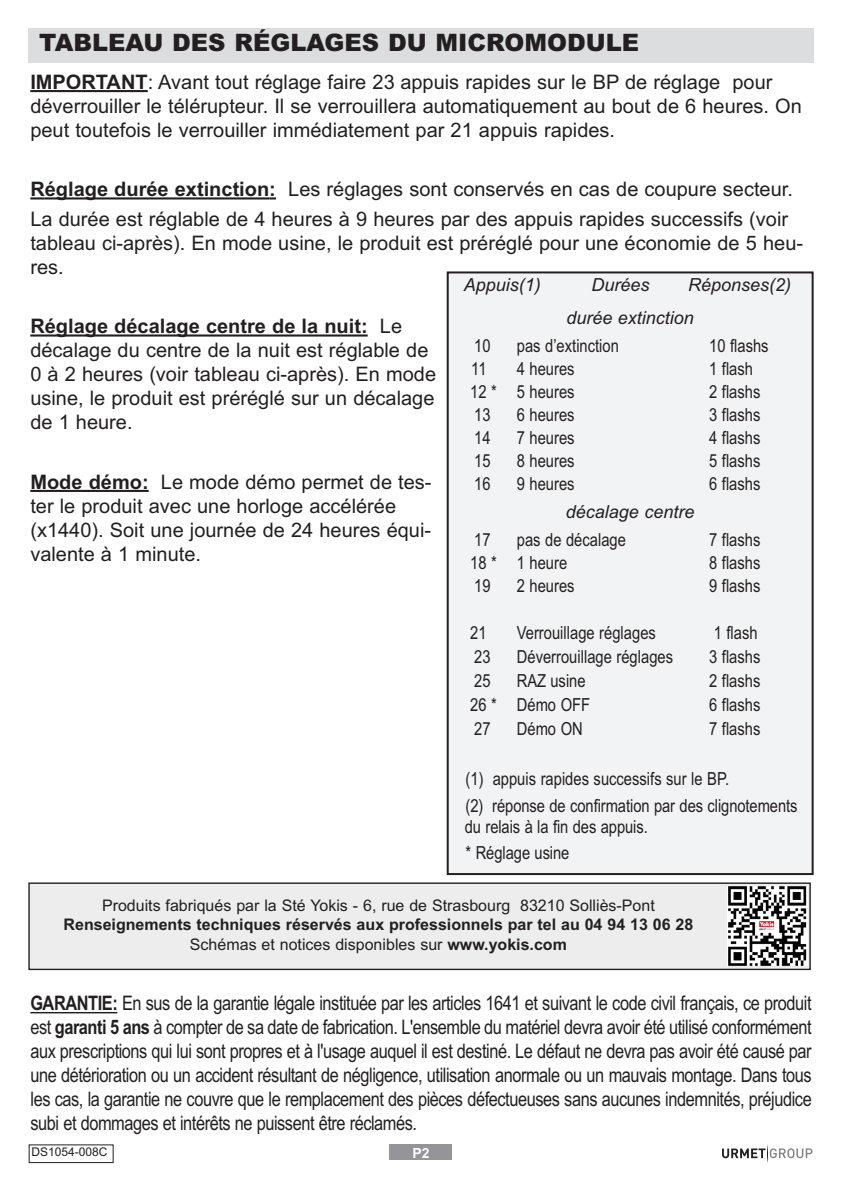
<style>
.page{position:relative;width:842px;height:1191px;background:#fff}
.page>*{position:absolute;margin:0;border:0;box-sizing:border-box;transform-origin:0 0}
.t1{font:900 24px "Arial";color:#231f20}
.t2{font:20px/24px "Arial";color:#231f20}
.t3{font:20px/24px "Arial Narrow";letter-spacing:-.025em;color:#231f20;text-align:justify}
.t4{font:18px/26.2px "Arial Narrow";color:#231f20}
.t5{font:italic 18px/33px "Arial";color:#231f20}
.t6{font:700 16px/19.2px "Arial";color:#231f20;text-align:center}
.t7{font:16px "Arial";color:#231f20}
.t8{font:700 14px "Arial";color:#fff}
.t9{font:12px "Arial";color:#231f20}
.s1{font-weight:700}
.s2{font-weight:400}
</style>
<div class="page">
<div style="left:28px;top:28px;width:786px;height:34px;background:#dcdddf"></div>
<hr style="left:30px;top:1012px;width:87px;height:1px;background:#231f20">
<hr style="left:30px;top:90px;width:118px;height:2px;background:#231f20">
<svg style="left:30px;top:197px;width:15px;height:2px"></svg>
<hr style="left:45px;top:197px;width:224px;height:2px;background:#231f20">
<svg style="left:269px;top:197px;width:7px;height:2px"></svg>
<hr style="left:30px;top:334px;width:338px;height:2px;background:#231f20">
<hr style="left:30px;top:490px;width:119px;height:2px;background:#231f20">
<div style="left:448px;top:272px;width:365px;height:602px;background:#f2f3f4"></div>
<div style="left:447px;top:271px;width:367px;height:604px;border:2px solid #231f20"></div>
<svg style="left:722px;top:1148px;width:90px;height:10px"></svg>
<div style="left:390px;top:1144px;width:62px;height:15px;background:#939598"></div>
<div style="left:29px;top:883px;width:781px;height:86px;background:#ededee"></div>
<div style="left:28px;top:882px;width:783px;height:88px;border:1px solid #231f20"></div>
<img style="left:728px;top:886px;width:79px;height:80px">
<p class="t1" style="left:39px;top:29px;width:601px">TABLEAU DES RÉGLAGES DU MICROMODULE</p>
<p class="t2" style="left:30px;top:70px;width:773px"><span class="s1">IMPORTANT</span>: Avant tout réglage faire 23 appuis rapides sur le BP de réglage pour déverrouiller le télérupteur. Il se verrouillera automatiquement au bout de 6 heures. On peut toutefois le verrouiller immédiatement par 21 appuis rapides.</p>
<p class="t2" style="left:30px;top:174px;width:764px;line-height:29.6px"><span class="s1">Réglage durée extinction:</span> Les réglages sont conservés en cas de coupure secteur.<br>La durée est réglable de 4 heures à 9 heures par des appuis rapides successifs (voir</p>
<p class="t2" style="left:30px;top:231px;width:774px">tableau ci-après). En mode usine, le produit est préréglé pour une économie de 5 heu&shy;res.</p>
<p class="t2" style="left:30px;top:314px;width:407px"><span class="s1">Réglage décalage centre de la nuit:</span> Le décalage du centre de la nuit est réglable de 0 à 2 heures (voir tableau ci-après). En mode usine, le produit est préréglé sur un décalage de 1 heure.</p>
<p class="t2" style="left:30px;top:470px;width:403px"><span class="s1">Mode démo:</span> Le mode démo permet de tes&shy;ter le produit avec une horloge accélérée (x1440). Soit une journée de 24 heures équi&shy;valente à 1 minute.</p>
<p class="t5" style="left:464px;top:268px;width:79px">Appuis(1)</p>
<p class="t5" style="left:591px;top:268px;width:60px">Durées</p>
<p class="t5" style="left:566px;top:268px;width:226px;text-indent:122px">Réponses(2) durée extinction</p>
<p class="t4" style="left:474px;top:333px;width:18px">10</p>
<p class="t4" style="left:517px;top:333px;width:104px">pas d’extinction</p>
<p class="t4" style="left:709px;top:333px;width:61px">10 flashs</p>
<p class="t4" style="left:471px;top:356px;width:17px">11</p>
<p class="t4" style="left:517px;top:356px;width:59px">4 heures</p>
<p class="t4" style="left:709px;top:356px;width:45px">1 flash</p>
<p class="t4" style="left:470px;top:379px;width:106px">12 * 5 heures</p>
<p class="t4" style="left:709px;top:379px;width:53px">2 flashs</p>
<p class="t4" style="left:474px;top:402px;width:18px">13</p>
<p class="t4" style="left:517px;top:402px;width:59px">6 heures</p>
<p class="t4" style="left:709px;top:402px;width:53px">3 flashs</p>
<p class="t4" style="left:474px;top:425px;width:18px">14</p>
<p class="t4" style="left:517px;top:425px;width:59px">7 heures</p>
<p class="t4" style="left:709px;top:425px;width:53px">4 flashs</p>
<p class="t4" style="left:474px;top:448px;width:18px">15</p>
<p class="t4" style="left:517px;top:448px;width:59px">8 heures</p>
<p class="t4" style="left:709px;top:448px;width:53px">5 flashs</p>
<p class="t4" style="left:474px;top:471px;width:18px">16</p>
<p class="t4" style="left:517px;top:471px;width:59px">9 heures</p>
<p class="t4" style="left:709px;top:471px;width:53px">6 flashs</p>
<p class="t5" style="left:566px;top:495px;width:130px">décalage centre</p>
<p class="t4" style="left:474px;top:527px;width:18px">17</p>
<p class="t4" style="left:517px;top:527px;width:111px">pas de décalage</p>
<p class="t4" style="left:709px;top:527px;width:53px">7 flashs</p>
<p class="t4" style="left:470px;top:550px;width:99px">18 * 1 heure</p>
<p class="t4" style="left:709px;top:550px;width:53px">8 flashs</p>
<p class="t4" style="left:474px;top:573px;width:18px">19</p>
<p class="t4" style="left:517px;top:573px;width:59px">2 heures</p>
<p class="t4" style="left:709px;top:573px;width:53px">9 flashs</p>
<p class="t4" style="left:470px;top:620px;width:18px">21</p>
<p class="t4" style="left:517px;top:620px;width:141px">Verrouillage réglages</p>
<p class="t4" style="left:714px;top:620px;width:45px">1 flash</p>
<p class="t4" style="left:474px;top:644px;width:18px">23</p>
<p class="t4" style="left:517px;top:644px;width:158px">Déverrouillage réglages</p>
<p class="t4" style="left:709px;top:644px;width:53px">3 flashs</p>
<p class="t4" style="left:474px;top:668px;width:18px">25</p>
<p class="t4" style="left:517px;top:668px;width:70px">RAZ usine</p>
<p class="t4" style="left:709px;top:668px;width:53px">2 flashs</p>
<p class="t4" style="left:470px;top:692px;width:122px">26 * Démo OFF</p>
<p class="t4" style="left:709px;top:692px;width:53px">6 flashs</p>
<p class="t4" style="left:474px;top:716px;width:18px">27</p>
<p class="t4" style="left:517px;top:716px;width:68px">Démo ON</p>
<p class="t4" style="left:709px;top:716px;width:53px">7 flashs</p>
<p class="t4" style="left:466px;top:766px;width:333px">(1) appuis rapides successifs sur le BP.<br>(2) réponse de confirmation par des clignotements</p>
<p class="t4" style="left:465px;top:814px;width:185px">du relais à la fin des appuis. * Réglage usine</p>
<p class="t7" style="left:102px;top:896px;width:554px">Produits fabriqués par la Sté Yokis - 6, rue de Strasbourg 83210 Solliès-Pont</p>
<p class="t6" style="left:64px;top:915px;width:631px">Renseignements techniques réservés aux professionnels par tel au 04 94 13 06 28<br><span class="s2">Schémas et notices disponibles sur</span> www.yokis.com</p>
<p class="t3" style="left:30px;top:991px;width:783px"><span class="s1">GARANTIE:</span> En sus de la garantie légale instituée par les articles 1641 et suivant le code civil français, ce produit est <span class="s1">garanti 5 ans</span> à compter de sa date de fabrication. L'ensemble du matériel devra avoir été utilisé conformément aux prescriptions qui lui sont propres et à l'usage auquel il est destiné. Le défaut ne devra pas avoir été causé par une détérioration ou un accident résultant de négligence, utilisation anormale ou un mauvais montage. Dans tous les cas, la garantie ne couvre que le remplacement des pièces défectueuses sans aucunes indemnités, préjudice subi et dommages et intérêts ne puissent être réclamés.</p>
<p class="t9" style="left:31px;top:1144px;width:78px">DS1054-008C</p>
<p class="t8" style="left:412px;top:1144px;width:19px">P2</p>
</div>
